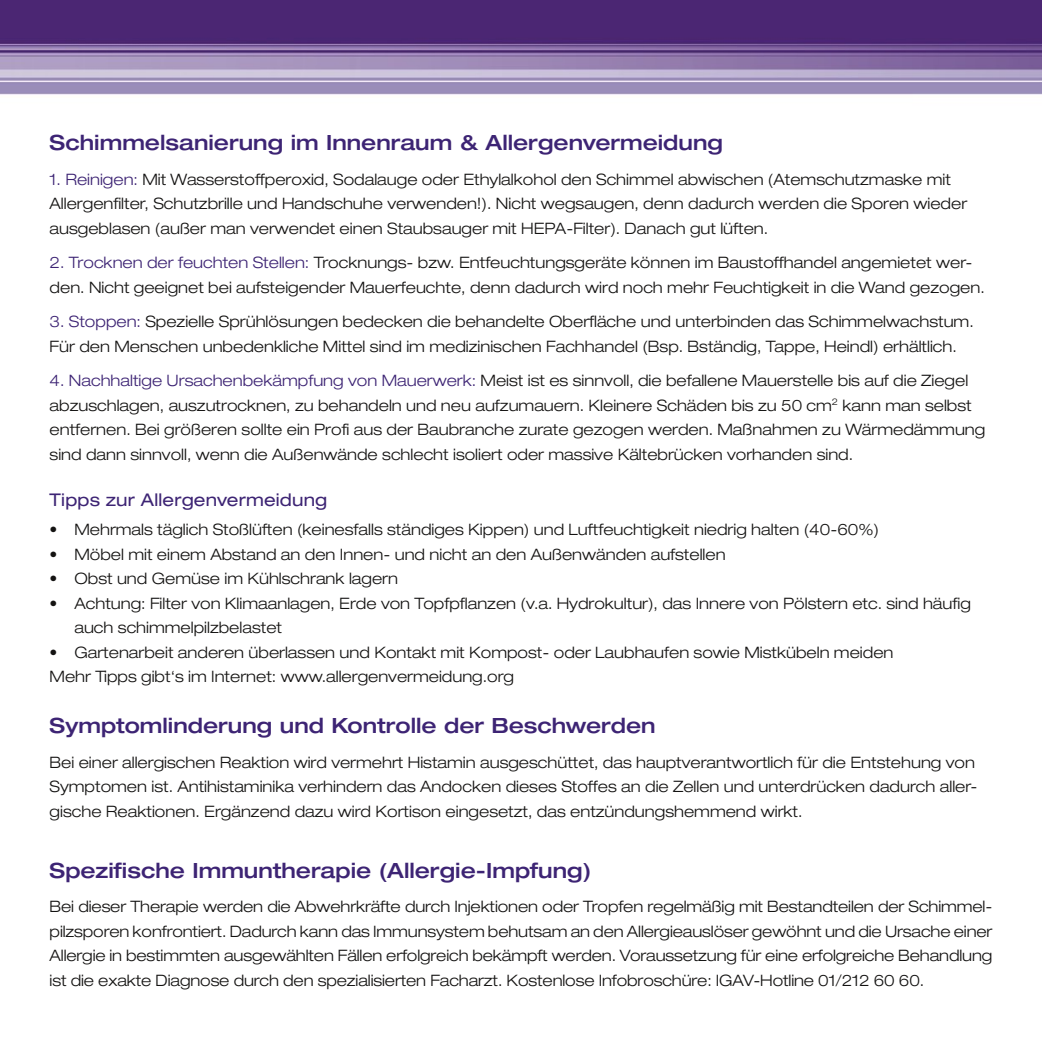
<style>
.page{position:relative;width:1042px;height:1042px;background:#fff}
.page>*{position:absolute;margin:0;border:0;box-sizing:border-box;transform-origin:0 0}
.t1{font:500 expanded 21px "Helvetica Neue";color:#3d2474}
.t2{font:expanded 17.5px "Helvetica Neue";letter-spacing:.01em;color:#3d2474}
.t3{font:300 expanded 15.75px/24.5px "Helvetica Neue";color:#141312}
.s1{color:#3d2474}
</style>
<div class="page">
<img style="left:0;top:0;width:1042px;height:95px">
<h1 class="t1" style="left:50px;top:130px;width:675px">Schimmelsanierung im Innenraum &amp; Allergenvermeidung</h1>
<p class="t3" style="left:50px;top:167px;width:919px"><span class="s1">1. Reinigen:</span> Mit Wasserstoffperoxid, Sodalauge oder Ethylalkohol den Schimmel abwischen (Atemschutzmaske mit<br>Allergenfilter, Schutzbrille und Handschuhe verwenden!). Nicht wegsaugen, denn dadurch werden die Sporen wieder ausgeblasen (außer man verwendet einen Staubsauger mit HEPA-Filter). Danach gut lüften.</p>
<p class="t3" style="left:50px;top:250px;width:936px"><span class="s1">2. Trocknen der feuchten Stellen:</span> Trocknungs- bzw. Entfeuchtungsgeräte können im Baustoffhandel angemietet wer&shy;den. Nicht geeignet bei aufsteigender Mauerfeuchte, denn dadurch wird noch mehr Feuchtigkeit in die Wand gezogen.</p>
<p class="t3" style="left:50px;top:309px;width:925px"><span class="s1">3. Stoppen:</span> Spezielle Sprühlösungen bedecken die behandelte Oberfläche und unterbinden das Schimmelwachstum.<br>Für den Menschen unbedenkliche Mittel sind im medizinischen Fachhandel (Bsp. Bständig, Tappe, Heindl) erhältlich.</p>
<p class="t3" style="left:50px;top:368px;width:937px"><span class="s1">4. Nachhaltige Ursachenbekämpfung von Mauerwerk:</span> Meist ist es sinnvoll, die befallene Mauerstelle bis auf die Ziegel abzuschlagen, auszutrocknen, zu behandeln und neu aufzumauern. Kleinere Schäden bis zu 50 cm<sup>2</sup> kann man selbst entfernen. Bei größeren sollte ein Profi aus der Baubranche zurate gezogen werden. Maßnahmen zu Wärmedämmung sind dann sinnvoll, wenn die Außenwände schlecht isoliert oder massive Kältebrücken vorhanden sind.</p>
<p class="t2" style="left:50px;top:489px;width:279px">Tipps zur Allergenvermeidung</p>
<p class="t3" style="left:50px;top:517px;width:831px">• Mehrmals täglich Stoßlüften (keinesfalls ständiges Kippen) und Luftfeuchtigkeit niedrig halten (40-60%)</p>
<p class="t3" style="left:50px;top:542px;width:677px">• Möbel mit einem Abstand an den Innen- und nicht an den Außenwänden aufstellen</p>
<p class="t3" style="left:50px;top:566px;width:350px">• Obst und Gemüse im Kühlschrank lagern</p>
<p class="t3" style="left:74px;top:591px;width:898px;text-indent:-25px">• Achtung: Filter von Klimaanlagen, Erde von Topfpflanzen (v.a. Hydrokultur), das Innere von Pölstern etc. sind häufig auch schimmelpilzbelastet</p>
<p class="t3" style="left:50px;top:640px;width:845px">• Gartenarbeit anderen überlassen und Kontakt mit Kompost- oder Laubhaufen sowie Mistkübeln meiden<br>Mehr Tipps gibt‘s im Internet: www.allergenvermeidung.org</p>
<h1 class="t1" style="left:50px;top:713px;width:607px">Symptomlinderung und Kontrolle der Beschwerden</h1>
<p class="t3" style="left:50px;top:750px;width:929px">Bei einer allergischen Reaktion wird vermehrt Histamin ausgeschüttet, das hauptverantwortlich für die Entstehung von<br>Symptomen ist. Antihistaminika verhindern das Andocken dieses Stoffes an die Zellen und unterdrücken dadurch aller&shy;gische Reaktionen. Ergänzend dazu wird Kortison eingesetzt, das entzündungshemmend wirkt.</p>
<h1 class="t1" style="left:50px;top:857px;width:543px">Spezifische Immuntherapie (Allergie-Impfung)</h1>
<p class="t3" style="left:50px;top:894px;width:944px">Bei dieser Therapie werden die Abwehrkräfte durch Injektionen oder Tropfen regelmäßig mit Bestandteilen der Schimmel&shy;pilzsporen konfrontiert. Dadurch kann das Immunsystem behutsam an den Allergieauslöser gewöhnt und die Ursache einer Allergie in bestimmten ausgewählten Fällen erfolgreich bekämpft werden. Voraussetzung für eine erfolgreiche Be-handlung ist die exakte Diagnose durch den spezialisierten Facharzt. Kostenlose Infobroschüre: IGAV-Hotline 01/212 60 60.</p>
</div>
